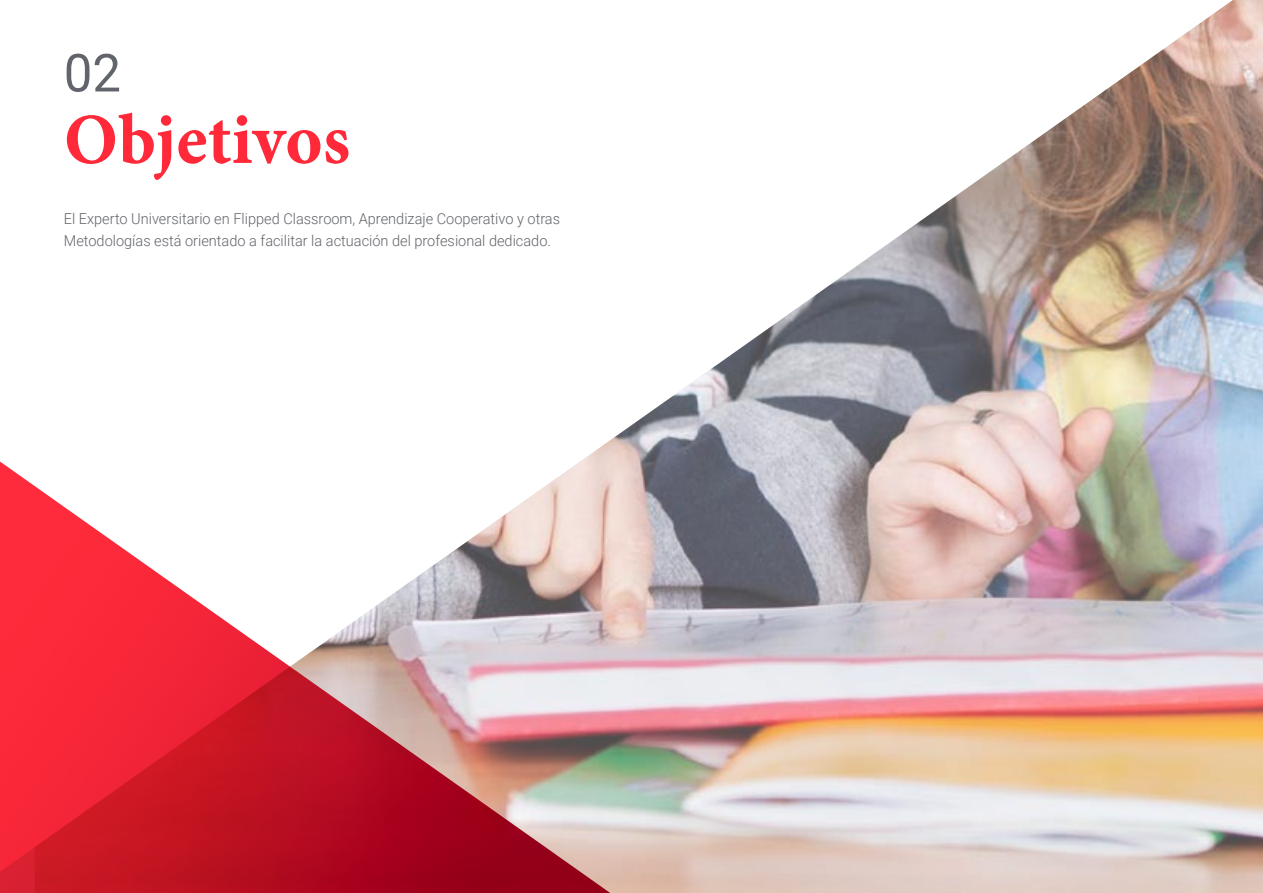
<style>
.page{position:relative;width:1263px;height:893px;background:#fff}
.page>*{position:absolute;margin:0;border:0;box-sizing:border-box;transform-origin:0 0}
.t1{font:72px "Minion Pro Bold Capt";color:#ff293a}
.t2{font:52.5px "Roboto";color:#61646a}
.t3{font:300 15px/22.5px "Roboto";color:#61646a}
</style>
<div class="page">
<img style="left:602px;top:0;width:661px;height:893px">
<svg style="left:0;top:446px;width:640px;height:447px"></svg>
<h2 class="t2" style="left:64px;top:36px;width:59px">02</h2>
<h1 class="t1" style="left:64px;top:97px;width:288px">Objetivos</h1>
<p class="t3" style="left:64px;top:207px;width:498px">El Experto Universitario en Flipped Classroom, Aprendizaje Cooperativo y otras<br>Metodologías está orientado a facilitar la actuación del profesional dedicado.</p>
</div>
